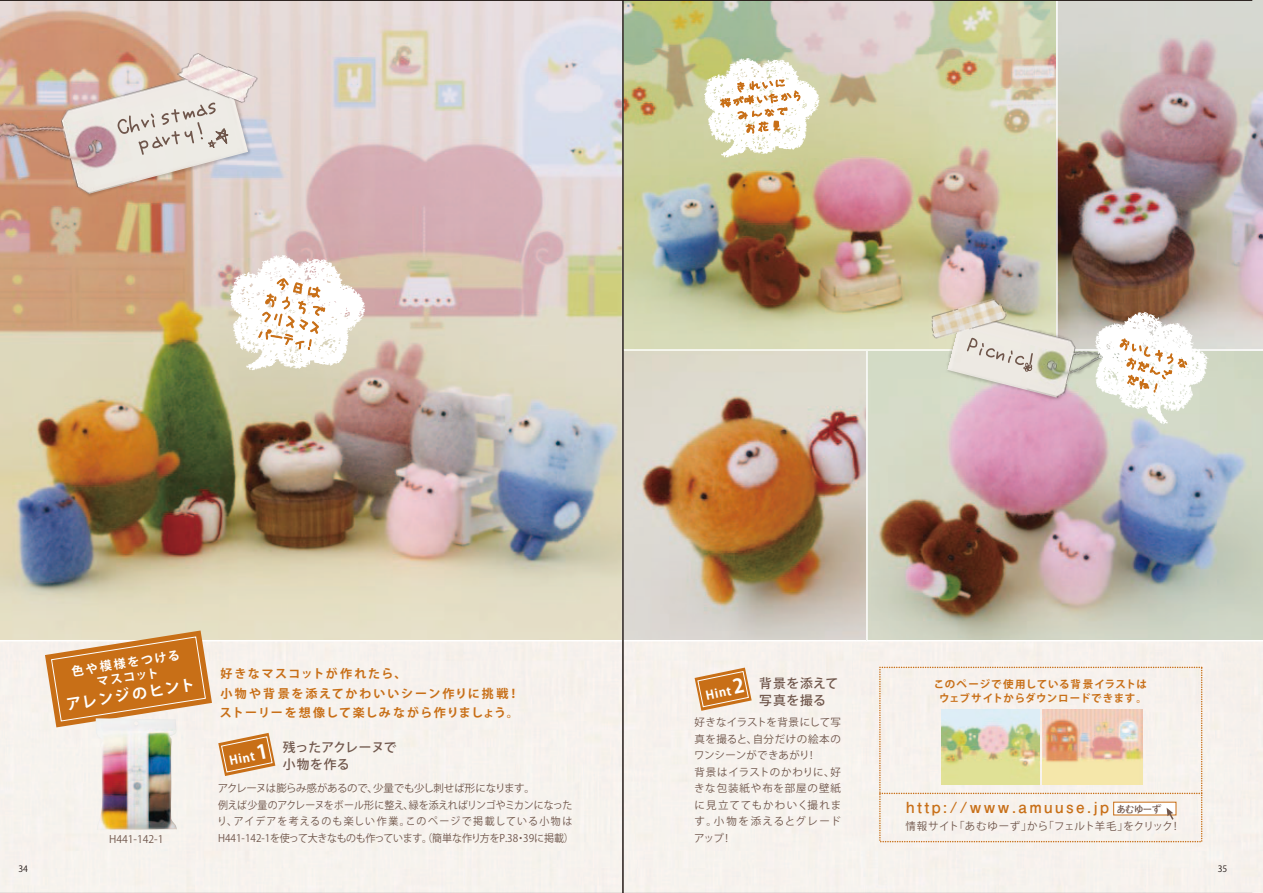
<style>
.page{position:relative;width:1263px;height:893px;background:#fff}
.page>*{position:absolute;margin:0;border:0;box-sizing:border-box;transform-origin:0 0}
.t1{font:700 15.3px "Futo Go B101 Pr 5";letter-spacing:.16em;color:#c86f17}
.t2{font:700 15px "Koz Go Pro";color:#fff}
.t3{font:500 12.75px/16.5px "Koz Go Pro";letter-spacing:.03em;color:#6f564b}
.t4{font:500 12.75px/16.5px "Koz Go Pro";letter-spacing:.06em;color:#6f564b}
.t5{font:700 12px/19.5px "Koz Go Pro";letter-spacing:.16em;color:#c86f17}
.t6{font:700 12px/14.4px "Koz Go Pro";color:#fff;text-align:center}
.t7{font:700 12px "Koz Go Pro";letter-spacing:.08em;color:#c86f17}
.t8{font:10.65px "Koz Go Pro";letter-spacing:.01em;color:#6f564b}
.t9{font:10.5px/16.5px "Koz Go Pro";color:#6f564b}
.t10{font:10.5px/16.5px "Koz Go Pro";letter-spacing:.05em;color:#6f564b}
.t11{font:700 10.5px/14.2px "Koz Go Pro";letter-spacing:.06em;color:#c86f17;text-align:center}
.t12{font:8.7px "Koz Go Pro";color:#221916}
.s1{font-size:19.5px}
.s2{font-size:10.05px;color:#6f564b}
</style>
<div class="page">
<div style="left:625px;top:641px;width:638px;height:252px;background:#f6f2ed"></div>
<svg style="left:695px;top:668px;width:57px;height:43px;background:#d99e64"></svg>
<img style="left:625px;top:352px;width:240px;height:286px">
<img style="left:866px;top:351px;width:397px;height:290px">
<img style="left:625px;top:2px;width:431px;height:349px">
<img style="left:1056px;top:0;width:207px;height:350px">
<svg style="left:704px;top:58px;width:115px;height:99px"></svg>
<img style="left:941px;top:709px;width:98px;height:75px">
<img style="left:1043px;top:709px;width:99px;height:75px">
<div style="left:1113px;top:802px;width:63px;height:13px;background:#fff"></div>
<svg style="left:1166px;top:808px;width:7px;height:12px"></svg>
<svg style="left:880px;top:793px;width:322px;height:1px"></svg>
<img style="left:947px;top:311px;width:203px;height:107px">
<svg style="left:1094px;top:312px;width:115px;height:112px"></svg>
<img style="left:917px;top:289px;width:100px;height:58px">
<svg style="left:967px;top:338px;width:67px;height:37px;background:#e0dad3"></svg>
<img style="left:0;top:0;width:623px;height:893px">
<p class="t6" style="left:71px;top:665px;width:111px;rotate:-9deg">色や模様をつけるマスコット</p>
<p class="t2" style="left:65px;top:695px;width:131px;rotate:-9deg">アレンジのヒント</p>
<p class="t9" style="left:109px;top:831px;width:56px">H441-142-1</p>
<p class="t5" style="left:221px;top:665px;width:300px">好きなマスコットが作れたら、<br>小物や背景を添えてかわいいシーン作りに挑戦！</p>
<p class="t7" style="left:220px;top:705px;width:300px">ストーリーを想像して楽しみながら作りましょう。</p>
<p class="t3" style="left:283px;top:740px;width:115px">残ったアクレーヌで小物を作る</p>
<p class="t9" style="left:217px;top:780px;width:358px">アクレーヌは膨らみ感があるので、少量でも少し刺せば形になります。<br>例えば少量のアクレーヌをボール形に整え、緑を添えればリンゴやミカンになったり、アイデアを考えるのも楽しい作業。このページで掲載している小物はH441-142-1を使って大きなものも作っています。（簡単な作り方をP.38・39に掲載）</p>
<p class="t6" style="left:228px;top:755px;width:41px;rotate:-12deg">Hint<span class="s1">1</span></p>
<p class="t6" style="left:705px;top:689px;width:41px;rotate:-12deg">Hint<span class="s1">2</span></p>
<p class="t4" style="left:759px;top:676px;width:81px">背景を添えて写真を撮る</p>
<p class="t10" style="left:694px;top:714px;width:149px">好きなイラストを背景にして写真を撮ると、自分だけの絵本のワンシーンができあがり！<br>背景はイラストのかわりに、好きな包装紙や布を部屋の壁紙に見立ててもかわいく撮れます。小物を添えるとグレードアップ！</p>
<p class="t11" style="left:934px;top:677px;width:215px">このページで使用している背景イラストはウェブサイトからダウンロードできます。</p>
<p class="t1" style="left:906px;top:795px;width:257px">http://www.amuuse.jp <span class="s2">あむゆーず</span></p>
<p class="t8" style="left:905px;top:819px;width:276px">情報サイト「あむゆーず」から「フェルト羊毛」をクリック！</p>
<p class="t12" style="left:18px;top:863px;width:11px">34</p>
<p class="t12" style="left:1218px;top:863px;width:11px">35</p>
</div>
